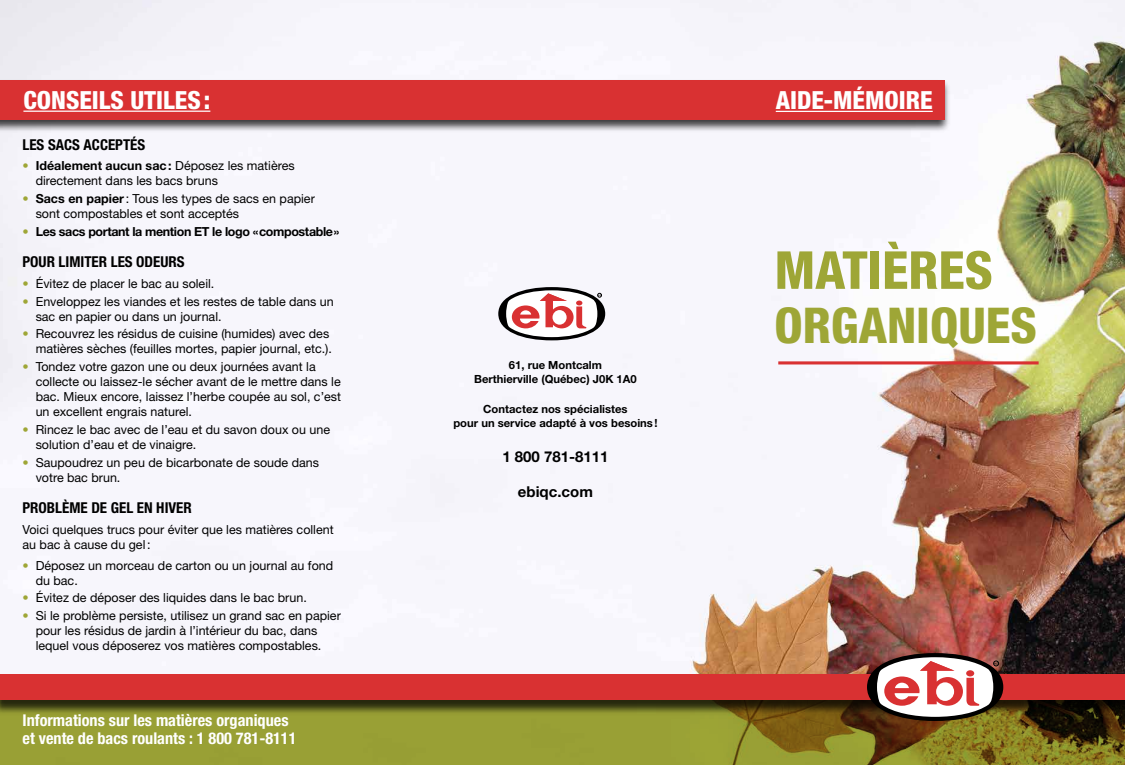
<style>
.page{position:relative;width:1125px;height:765px;background:#fff}
.page>*{position:absolute;margin:0;border:0;box-sizing:border-box;transform-origin:0 0}
.t1{font:800 condensed 52.38px "Helvetica Neue LT Std";color:#9ea636}
.t2{font:800 condensed 49.38px "Helvetica Neue LT Std";color:#9ea636}
.t3{font:800 condensed 25px "Helvetica Neue LT Std";color:#fff}
.t4{font:700 condensed 16.25px/17.5px "Helvetica Neue LT Std";color:#fff}
.t5{font:700 condensed 15px "Helvetica Neue LT Std";color:#000}
.t6{font:700 15px "Helvetica Neue LT Std";color:#000}
.t7{font:12.5px/15px "Helvetica Neue LT Std";color:#000}
.t8{font:700 12.5px "Helvetica Neue LT Std";letter-spacing:-.03em;color:#000}
.t9{font:700 11.25px/13.5px "Helvetica Neue LT Std";color:#000;text-align:center}
.s1{color:#9ea636}
.s2{font-weight:700}
.s3{font-weight:400;color:#9ea636}
</style>
<div class="page">
<img style="left:0;top:0;width:1125px;height:674px">
<svg style="left:0;top:715px;width:1125px;height:50px;background:#8d8d2c"></svg>
<div style="left:0;top:676px;width:1125px;height:39px;background:#000;opacity:.75"></div>
<div style="left:0;top:674px;width:1125px;height:26px;background:#d93132"></div>
<div style="left:867px;top:653px;width:136px;height:68px;background:#000;border-radius:50%"></div>
<svg style="left:877px;top:657px;width:122px;height:60px;background:#cca09e"></svg>
<div style="left:498px;top:287px;width:107px;height:53px;background:#000;border-radius:50%"></div>
<svg style="left:506px;top:290px;width:96px;height:47px;background:#d4acad"></svg>
<div style="left:0;top:79px;width:951px;height:53px;background:#000;opacity:.75"></div>
<div style="left:0;top:80px;width:944px;height:40px;background:#d93132"></div>
<hr style="left:23px;top:111px;width:187px;height:1px;background:#fff">
<hr style="left:778px;top:361px;width:261px;height:3px;background:#d93132">
<hr style="left:776px;top:111px;width:157px;height:1px;background:#fff">
<h3 class="t3" style="left:23px;top:84px;width:188px">CONSEILS UTILES:</h3>
<p class="t5" style="left:22px;top:135px;width:124px">Les sacs acceptés</p>
<p class="t7" style="left:36px;top:158px;width:260px;text-indent:-13px"><span class="s1">•</span> <span class="s2">Idéalement aucun sac:</span> Déposez les matières directement dans les bacs bruns</p>
<p class="t7" style="left:36px;top:191px;width:281px;text-indent:-13px"><span class="s1">•</span> <span class="s2">Sacs en papier</span>: Tous les types de sacs en papier sont compostables et sont acceptés</p>
<p class="t8" style="left:22px;top:223px;width:318px"><span class="s3">•</span> Les sacs portant la mention ET le logo «compostable»</p>
<p class="t5" style="left:22px;top:253px;width:164px">Pour limiter les odeurs</p>
<p class="t7" style="left:22px;top:276px;width:193px"><span class="s1">•</span> Évitez de placer le bac au soleil.</p>
<p class="t7" style="left:36px;top:294px;width:300px;text-indent:-13px"><span class="s1">•</span> Enveloppez les viandes et les restes de table dans un sac en papier ou dans un journal.</p>
<p class="t7" style="left:22px;top:326px;width:311px;text-align:right"><span class="s1">•</span> Recouvrez les résidus de cuisine (humides) avec des matières sèches (feuilles mortes, papier journal, etc.).</p>
<p class="t7" style="left:36px;top:359px;width:307px;text-indent:-13px"><span class="s1">•</span> Tondez votre gazon une ou deux journées avant la collecte ou laissez-le sécher avant de le mettre dans le bac. Mieux encore, laissez l’herbe coupée au sol, c’est un excellent engrais naturel.</p>
<p class="t7" style="left:36px;top:422px;width:296px;text-indent:-13px"><span class="s1">•</span> Rincez le bac avec de l’eau et du savon doux ou une solution d’eau et de vinaigre.</p>
<p class="t7" style="left:36px;top:454px;width:285px;text-indent:-13px"><span class="s1">•</span> Saupoudrez un peu de bicarbonate de soude dans votre bac brun.</p>
<p class="t5" style="left:22px;top:499px;width:171px">Problème de gel en hiver</p>
<p class="t7" style="left:22px;top:522px;width:313px">Voici quelques trucs pour éviter que les matières collent au bac à cause du gel:</p>
<p class="t7" style="left:36px;top:558px;width:299px;text-indent:-13px"><span class="s1">•</span> Déposez un morceau de carton ou un journal au fond du bac.</p>
<p class="t7" style="left:22px;top:590px;width:286px"><span class="s1">•</span> Évitez de déposer des liquides dans le bac brun.</p>
<p class="t7" style="left:36px;top:608px;width:307px;text-indent:-13px"><span class="s1">•</span> Si le problème persiste, utilisez un grand sac en papier pour les résidus de jardin à l’intérieur du bac, dans lequel vous déposerez vos matières compostables.</p>
<h3 class="t4" style="left:23px;top:711px;width:275px">Informations sur les matières organiques et vente de bacs roulants : 1 800 781-8111</h3>
<p class="t9" style="left:474px;top:358px;width:164px">61, rue Montcalm<br>Berthierville (Québec) J0K 1A0</p>
<p class="t9" style="left:453px;top:402px;width:206px">Contactez nos spécialistes<br>pour un service adapté à vos besoins!</p>
<p class="t6" style="left:502px;top:447px;width:108px">1 800 781-8111</p>
<p class="t6" style="left:518px;top:482px;width:76px">ebiqc.com</p>
<h3 class="t3" style="left:776px;top:85px;width:158px">AIDE-MÉMOIRE</h3>
<h1 class="t1" style="left:774px;top:238px;width:191px">MATI ÈRES</h1>
<h2 class="t2" style="left:774px;top:294px;width:210px">ORGANI QUES</h2>
</div>
